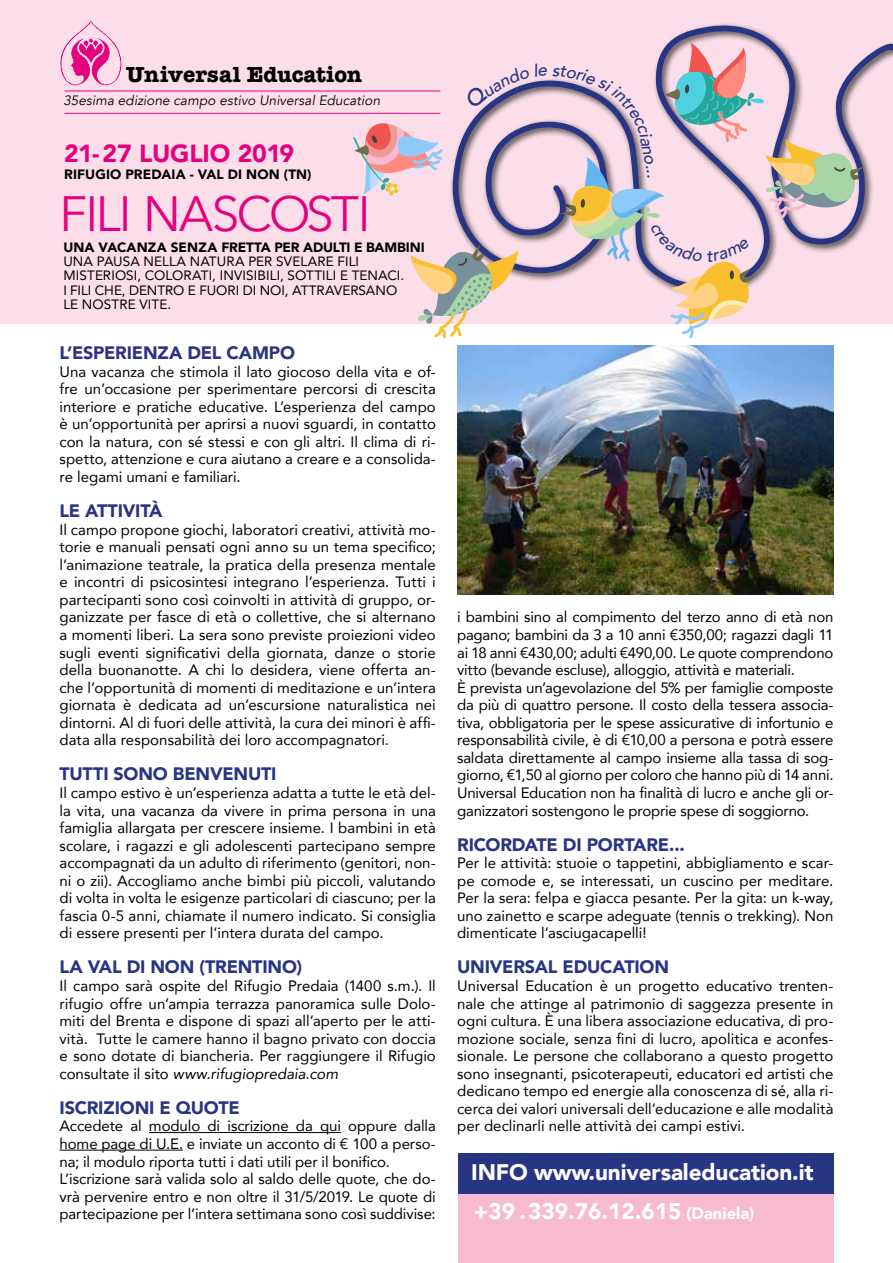
<style>
.page{position:relative;width:893px;height:1263px;background:#fff}
.page>*{position:absolute;margin:0;border:0;box-sizing:border-box;transform-origin:0 0}
.t1{font:49.5px "Avenir Next";letter-spacing:-.045em;color:#e6007d}
.t2{font:900 24.75px "Avenir";letter-spacing:-.01em;color:#e6007d}
.t3{font:900 22.5px "Avenir";letter-spacing:-.005em;color:#fff}
.t4{font:700 22.5px "American Typewriter";color:#000}
.t5{font:900 18px "Avenir";letter-spacing:-.01em;color:#283583}
.t6{font:15px/17.5px "Avenir";letter-spacing:-.005em;color:#000;text-align:justify}
.t7{font:13.5px/14.2px "Avenir";letter-spacing:.01em;color:#000}
.t8{font:900 13.5px "Avenir";letter-spacing:.005em;color:#000}
.t9{font:italic 13.5px "Avenir";letter-spacing:.01em;color:#000}
.s1{font-style:italic}
.s2{font-size:16.5px}
</style>
<div class="page">
<hr style="left:149px;top:1132px;width:192px;height:1px;background:#000">
<hr style="left:60px;top:1150px;width:123px;height:1px;background:#000">
<div style="left:0;top:0;width:893px;height:323px;background:#fbdee9"></div>
<svg style="left:668px;top:24px;width:225px;height:196px"></svg>
<img style="left:60px;top:20px;width:62px;height:65px">
<hr style="left:65px;top:91px;width:375px;height:1px;background:#e6007d">
<hr style="left:65px;top:113px;width:375px;height:1px;background:#e6007d">
<div style="left:458px;top:1158px;width:375px;height:105px;background:#f7bad1"></div>
<img style="left:457px;top:346px;width:377px;height:248px">
<div style="left:458px;top:1153px;width:375px;height:41px;background:#283583"></div>
<svg style="left:353px;top:43px;width:514px;height:295px"></svg>
<h3 class="t4" style="left:126px;top:55px;width:238px">Universal Education</h3>
<p class="t9" style="left:63px;top:93px;width:318px">35esima edizione campo estivo Universal Education</p>
<h2 class="t2" style="left:64px;top:132px;width:232px">21-27 LUGLIO 2019</h2>
<p class="t8" style="left:64px;top:162px;width:249px">RIFUGIO PREDAIA - VAL DI NON (TN)</p>
<h1 class="t1" style="left:60px;top:172px;width:313px">FILI NASCOSTI</h1>
<p class="t8" style="left:63px;top:236px;width:363px">UNA VACANZA SENZA FRETTA PER ADULTI E BAMBINI</p>
<p class="t7" style="left:63px;top:254px;width:342px">UNA PAUSA NELLA NATURA PER SVELARE FILI MISTERIOSI, COLORATI, INVISIBILI, SOTTILI E TENACI.<br>I FILI CHE, DENTRO E FUORI DI NOI, ATTRAVERSANO LE NOSTRE VITE.</p>
<p class="t5" style="left:60px;top:337px;width:237px">L’ESPERIENZA DEL CAMPO</p>
<p class="t6" style="left:60px;top:362px;width:378px">Una vacanza che stimola il lato giocoso della vita e of&shy;fre un’occasione per sperimentare percorsi di crescita interiore e pratiche educative. L’esperienza del campo è un’opportunità per aprirsi a nuovi sguardi, in contatto con la natura, con sé stessi e con gli altri. Il clima di ri&shy;spetto, attenzione e cura aiutano a creare e a consolida&shy;re legami umani e familiari.</p>
<p class="t5" style="left:60px;top:495px;width:105px">LE ATTIVITÀ</p>
<p class="t6" style="left:60px;top:520px;width:378px">Il campo propone giochi, laboratori creativi, attività mo&shy;torie e manuali pensati ogni anno su un tema specifico; l’animazione teatrale, la pratica della presenza mentale e incontri di psicosintesi integrano l’esperienza. Tutti i partecipanti sono così coinvolti in attività di gruppo, or&shy;ganizzate per fasce di età o collettive, che si alternano a momenti liberi. La sera sono previste proiezioni video sugli eventi significativi della giornata, danze o storie della buonanotte. A chi lo desidera, viene offerta an&shy;che l’opportunità di momenti di meditazione e un’intera giornata è dedicata ad un’escursione naturalistica nei dintorni. Al di fuori delle attività, la cura dei minori è affi&shy;data alla responsabilità dei loro accompagnatori.</p>
<p class="t5" style="left:60px;top:759px;width:218px">TUTTI SONO BENVENUTI</p>
<p class="t6" style="left:60px;top:783px;width:378px">Il campo estivo è un’esperienza adatta a tutte le età del&shy;la vita, una vacanza da vivere in prima persona in una famiglia allargata per crescere insieme. I bambini in età scolare, i ragazzi e gli adolescenti partecipano sempre accompagnati da un adulto di riferimento (genitori, non&shy;ni o zii). Accogliamo anche bimbi più piccoli, valutando di volta in volta le esigenze particolari di ciascuno; per la fascia 0-5 anni, chiamate il numero indicato. Si consiglia di essere presenti per l’intera durata del campo.</p>
<p class="t5" style="left:60px;top:952px;width:244px">LA VAL DI NON (TRENTINO)</p>
<p class="t6" style="left:60px;top:976px;width:378px">Il campo sarà ospite del Rifugio Predaia (1400 s.m.). Il rifugio offre un’ampia terrazza panoramica sulle Dolo&shy;miti del Brenta e dispone di spazi all’aperto per le atti&shy;vità. Tutte le camere hanno il bagno privato con doccia e sono dotate di biancheria. Per raggiungere il Rifugio consultate il sito <span class="s1">www.rifugiopredaia.com</span></p>
<p class="t5" style="left:60px;top:1092px;width:182px">ISCRIZIONI E QUOTE</p>
<p class="t6" style="left:60px;top:1117px;width:378px;text-align:left">Accedete al modulo di iscrizione da qui oppure dalla home page di U.E. e inviate un acconto di € 100 a perso&shy;na; il modulo riporta tutti i dati utili per il bonifico.<br>L’iscrizione sarà valida solo al saldo delle quote, che do&shy;vrà pervenire entro e non oltre il 31/5/2019. Le quote di partecipazione per l’intera settimana sono così suddivise:</p>
<p class="t6" style="left:457px;top:608px;width:378px;text-align:left">i bambini sino al compimento del terzo anno di età non pagano; bambini da 3 a 10 anni €350,00; ragazzi dagli 11 ai 18 anni €430,00; adulti €490,00. Le quote comprendono vitto (bevande escluse), alloggio, attività e materiali.<br>È prevista un’agevolazione del 5% per famiglie composte da più di quattro persone. Il costo della tessera associa&shy;tiva, obbligatoria per le spese assicurative di infortunio e responsabilità civile, è di €10,00 a persona e potrà essere saldata direttamente al campo insieme alla tassa di sog&shy;giorno, €1,50 al giorno per coloro che hanno più di 14 anni.<br>Universal Education non ha finalità di lucro e anche gli or&shy;ganizzatori sostengono le proprie spese di soggiorno.</p>
<p class="t5" style="left:457px;top:829px;width:229px">RICORDATE DI PORTARE...</p>
<p class="t6" style="left:457px;top:854px;width:378px">Per le attività: stuoie o tappetini, abbigliamento e scar&shy;pe comode e, se interessati, un cuscino per meditare.<br>Per la sera: felpa e giacca pesante. Per la gita: un k-way, uno zainetto e scarpe adeguate (tennis o trekking). Non dimenticate l’asciugacapelli!</p>
<p class="t5" style="left:457px;top:952px;width:213px">UNIVERSAL EDUCATION</p>
<p class="t6" style="left:457px;top:976px;width:378px">Universal Education è un progetto educativo trenten&shy;nale che attinge al patrimonio di saggezza presente in ogni cultura. È una libera associazione educativa, di pro&shy;mozione sociale, senza fini di lucro, apolitica e aconfes&shy;sionale. Le persone che collaborano a questo progetto sono insegnanti, psicoterapeuti, educatori ed artisti che dedicano tempo ed energie alla conoscenza di sé, alla ri&shy;cerca dei valori universali dell’educazione e alle modalità per declinarli nelle attività dei campi estivi.</p>
<h3 class="t3" style="left:471px;top:1153px;width:344px">INFO www.universaleducation.it</h3>
<h3 class="t3" style="left:473px;top:1192px;width:283px">+39 . 339.76.12.615 <span class="s2">(Daniela)</span></h3>
</div>
